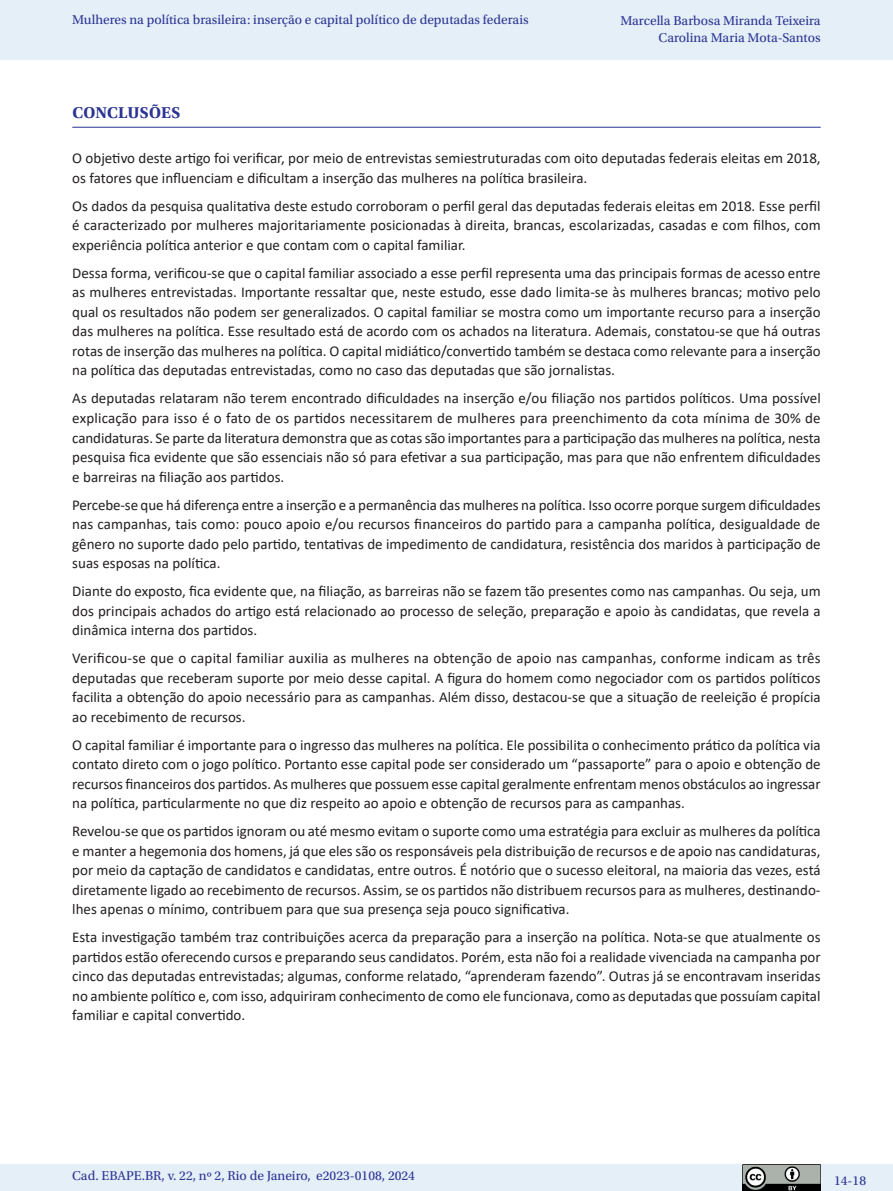
<style>
.page{position:relative;width:893px;height:1191px;background:#fff}
.page>*{position:absolute;margin:0;border:0;box-sizing:border-box;transform-origin:0 0}
._07_1_sub_1{font:700 16.5px "Utopia Std";letter-spacing:.01em;color:#2b3393}
._06_0_texto{font:15px/19.5px "Calibri";color:#231f20;text-align:justify}
.t1{font:13.5px/16.5px "Utopia Std";color:#2b3393;text-align:right}
</style>
<div class="page">
<div style="left:0;top:0;width:893px;height:60px;background:#e4eff8"></div>
<div style="left:0;top:1164px;width:893px;height:27px;background:#e4eff8"></div>
<img style="left:743px;top:1164px;width:78px;height:27px">
<hr style="left:72px;top:127px;width:749px;height:1px;background:#2b3393">
<p class="t1" style="left:72px;top:11px;width:458px">Mulheres na política brasileira: inserção e capital político de deputadas federais</p>
<p class="t1" style="left:620px;top:13px;width:202px">Marcella Barbosa Miranda Teixeira<br>Carolina Maria Mota-Santos</p>
<p class="_07_1_sub_1" style="left:72px;top:103px;width:109px">CONCLUSÕES</p>
<p class="_06_0_texto" style="left:72px;top:148px;width:750px">O objetivo deste artigo foi verificar, por meio de entrevistas semiestruturadas com oito deputadas federais eleitas em 2018, os fatores que influenciam e dificultam a inserção das mulheres na política brasileira.</p>
<p class="_06_0_texto" style="left:72px;top:196px;width:750px">Os dados da pesquisa qualitativa deste estudo corroboram o perfil geral das deputadas federais eleitas em 2018. Esse perfil é caracterizado por mulheres majoritariamente posicionadas à direita, brancas, escolarizadas, casadas e com filhos, com experiência política anterior e que contam com o capital familiar.</p>
<p class="_06_0_texto" style="left:72px;top:263px;width:750px">Dessa forma, verificou-se que o capital familiar associado a esse perfil representa uma das principais formas de acesso entre as mulheres entrevistadas. Importante ressaltar que, neste estudo, esse dado limita-se às mulheres brancas; motivo pelo qual os resultados não podem ser generalizados. O capital familiar se mostra como um importante recurso para a inserção das mulheres na política. Esse resultado está de acordo com os achados na literatura. Ademais, constatou-se que há outras rotas de inserção das mulheres na política. O capital midiático/convertido também se destaca como relevante para a inserção na política das deputadas entrevistadas, como no caso das deputadas que são jornalistas.</p>
<p class="_06_0_texto" style="left:72px;top:388px;width:750px">As deputadas relataram não terem encontrado dificuldades na inserção e/ou filiação nos partidos políticos. Uma possível explicação para isso é o fato de os partidos necessitarem de mulheres para preenchimento da cota mínima de 30% de candidaturas. Se parte da literatura demonstra que as cotas são importantes para a participação das mulheres na política, nesta pesquisa fica evidente que são essenciais não só para efetivar a sua participação, mas para que não enfrentem dificuldades e barreiras na filiação aos partidos.</p>
<p class="_06_0_texto" style="left:72px;top:494px;width:750px">Percebe-se que há diferença entre a inserção e a permanência das mulheres na política. Isso ocorre porque surgem dificuldades nas campanhas, tais como: pouco apoio e/ou recursos financeiros do partido para a campanha política, desigualdade de gênero no suporte dado pelo partido, tentativas de impedimento de candidatura, resistência dos maridos à participação de suas esposas na política.</p>
<p class="_06_0_texto" style="left:72px;top:581px;width:750px">Diante do exposto, fica evidente que, na filiação, as barreiras não se fazem tão presentes como nas campanhas. Ou seja, um dos principais achados do artigo está relacionado ao processo de seleção, preparação e apoio às candidatas, que revela a dinâmica interna dos partidos.</p>
<p class="_06_0_texto" style="left:72px;top:648px;width:750px">Verificou-se que o capital familiar auxilia as mulheres na obtenção de apoio nas campanhas, conforme indicam as três deputadas que receberam suporte por meio desse capital. A figura do homem como negociador com os partidos políticos facilita a obtenção do apoio necessário para as campanhas. Além disso, destacou-se que a situação de reeleição é propícia ao recebimento de recursos.</p>
<p class="_06_0_texto" style="left:72px;top:734px;width:750px">O capital familiar é importante para o ingresso das mulheres na política. Ele possibilita o conhecimento prático da política via contato direto com o jogo político. Portanto esse capital pode ser considerado um “passaporte” para o apoio e obtenção de recursos financeiros dos partidos. As mulheres que possuem esse capital geralmente enfrentam menos obstáculos ao ingressar na política, particularmente no que diz respeito ao apoio e obtenção de recursos para as campanhas.</p>
<p class="_06_0_texto" style="left:72px;top:821px;width:750px">Revelou-se que os partidos ignoram ou até mesmo evitam o suporte como uma estratégia para excluir as mulheres da política e manter a hegemonia dos homens, já que eles são os responsáveis pela distribuição de recursos e de apoio nas candidaturas, por meio da captação de candidatos e candidatas, entre outros. É notório que o sucesso eleitoral, na maioria das vezes, está diretamente ligado ao recebimento de recursos. Assim, se os partidos não distribuem recursos para as mulheres, destinando&shy;lhes apenas o mínimo, contribuem para que sua presença seja pouco significativa.</p>
<p class="_06_0_texto" style="left:72px;top:927px;width:750px">Esta investigação também traz contribuições acerca da preparação para a inserção na política. Nota-se que atualmente os partidos estão oferecendo cursos e preparando seus candidatos. Porém, esta não foi a realidade vivenciada na campanha por cinco das deputadas entrevistadas; algumas, conforme relatado, “aprenderam fazendo”. Outras já se encontravam inseridas no ambiente político e, com isso, adquiriram conhecimento de como ele funcionava, como as deputadas que possuíam capital familiar e capital convertido.</p>
<p class="t1" style="left:72px;top:1167px;width:344px">Cad. EBAPE.BR, v. 22, nº 2, Rio de Janeiro, e2023-0108, 2024</p>
<p class="t1" style="left:834px;top:1172px;width:33px">14-18</p>
</div>
